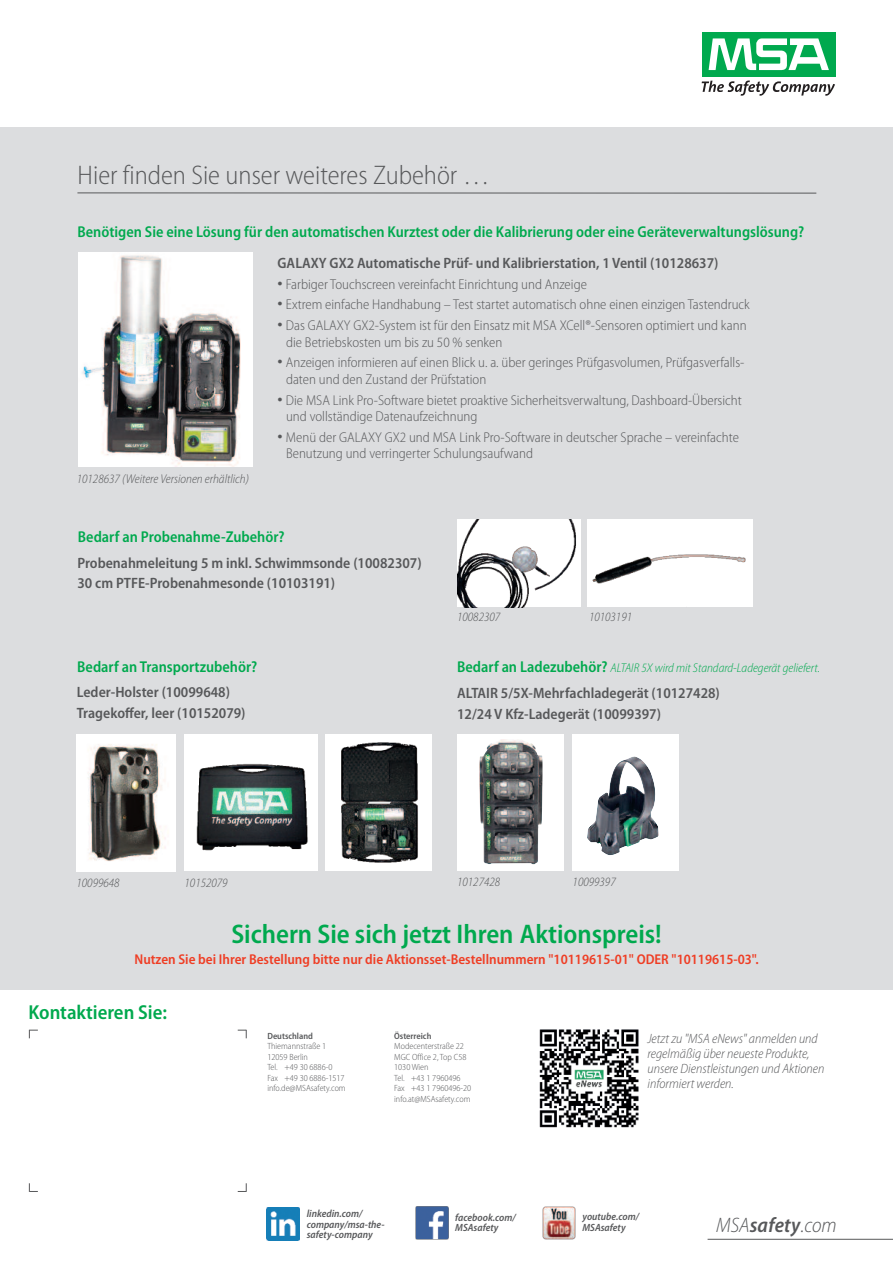
<style>
.page{position:relative;width:893px;height:1263px;background:#fff}
.page>*{position:absolute;margin:0;border:0;box-sizing:border-box;transform-origin:0 0}
.t1{font:600 semi-condensed 27px "Myriad Pro";color:#00a94e}
.t2{font:300 semi-condensed 27px "Myriad Pro";color:#57585a}
.t3{font:italic 300 semi-condensed 21px "Myriad Pro";color:#57585a}
.t4{font:600 semi-condensed 20.25px "Myriad Pro";color:#00a94e}
.t5{font:600 semi-condensed 15.75px "Myriad Pro";color:#00a94e}
.t6{font:600 semi-condensed 15px/20.7px "Myriad Pro";color:#57585a}
.t7{font:300 semi-condensed 14.25px/16.5px "Myriad Pro";color:#57585a}
.t8{font:600 semi-condensed 14.25px "Myriad Pro";color:#ef3d24}
.t9{font:italic 300 semi-condensed 13.5px/15px "Myriad Pro";color:#57585a}
.t10{font:italic 300 semi-condensed 12.75px "Myriad Pro";color:#57585a}
.t11{font:italic 300 semi-condensed 12.75px "Myriad Pro";color:#00a94e}
.t12{font:italic 600 semi-condensed 10.5px/10.5px "Myriad Pro";color:#57585a}
.t13{font:300 semi-condensed 9px/10.5px "Myriad Pro";color:#57585a}
.t14{font:600 semi-condensed 9px "Myriad Pro";color:#57585a}
.s1{font-size:21.15px}
.s2{font-weight:600;font-style:normal;font-size:15.75px}
.s3{font-weight:600}
</style>
<div class="page">
<div style="left:0;top:128px;width:893px;height:862px;background:#dcdddf"></div>
<svg style="left:702px;top:76px;width:134px;height:5px"></svg>
<div style="left:702px;top:32px;width:134px;height:44px;background:#00a94e"></div>
<svg style="left:709px;top:38px;width:120px;height:32px"></svg>
<svg style="left:702px;top:81px;width:133px;height:15px"></svg>
<hr style="left:708px;top:1239px;width:185px;height:1px;background:#57585a">
<img style="left:415px;top:1206px;width:33px;height:33px">
<img style="left:267px;top:1207px;width:33px;height:33px">
<img style="left:542px;top:1206px;width:34px;height:33px">
<svg style="left:29px;top:1030px;width:9px;height:8px"></svg>
<svg style="left:238px;top:1030px;width:9px;height:8px"></svg>
<svg style="left:238px;top:1183px;width:9px;height:9px"></svg>
<svg style="left:29px;top:1183px;width:9px;height:9px"></svg>
<hr style="left:77px;top:193px;width:739px;height:1px;background:#57585a">
<img style="left:539px;top:1029px;width:100px;height:99px">
<img style="left:78px;top:253px;width:175px;height:214px">
<img style="left:457px;top:520px;width:123px;height:87px">
<img style="left:588px;top:520px;width:165px;height:87px">
<img style="left:77px;top:734px;width:99px;height:137px">
<div style="left:184px;top:734px;width:134px;height:137px;background:#fff"></div>
<img style="left:196px;top:763px;width:112px;height:88px">
<div style="left:325px;top:734px;width:107px;height:137px;background:#fff"></div>
<img style="left:341px;top:742px;width:77px;height:121px">
<div style="left:457px;top:734px;width:106px;height:137px;background:#fff"></div>
<img style="left:479px;top:739px;width:63px;height:125px">
<div style="left:572px;top:734px;width:106px;height:137px;background:#fff"></div>
<img style="left:587px;top:756px;width:72px;height:99px">
<h1 class="t2" style="left:77px;top:165px;width:414px">Hier finden Sie unser weiteres Zubehör …</h1>
<p class="t5" style="left:77px;top:226px;width:728px">Benötigen Sie eine Lösung für den automatischen Kurztest oder die Kalibrierung oder eine Geräteverwaltungslösung?</p>
<p class="t6" style="left:278px;top:254px;width:442px">GALAXY GX2 Automatische Prüf- und Kalibrierstation, 1 Ventil (10128637)</p>
<p class="t7" style="left:278px;top:277px;width:311px"><span class="s1">•</span> Farbiger Touchscreen vereinfacht Einrichtung und Anzeige</p>
<p class="t7" style="left:278px;top:297px;width:474px"><span class="s1">•</span> Extrem einfache Handhabung – Test startet automatisch ohne einen einzigen Tastendruck</p>
<p class="t7" style="left:286px;top:318px;width:462px;text-indent:-9px"><span class="s1">•</span> Das GALAXY GX2-System ist für den Einsatz mit MSA XCell®-Sensoren optimiert und kann die Betriebskosten um bis zu 50 % senken</p>
<p class="t7" style="left:286px;top:355px;width:460px;text-indent:-9px"><span class="s1">•</span> Anzeigen informieren auf einen Blick u. a. über geringes Prüfgasvolumen, Prüfgasverfalls - daten und den Zustand der Prüfstation</p>
<p class="t7" style="left:286px;top:393px;width:457px;text-indent:-9px"><span class="s1">•</span> Die MSA Link Pro-Software bietet proaktive Sicherheitsverwaltung, Dashboard-Übersicht und vollständige Datenaufzeichnung</p>
<p class="t7" style="left:286px;top:430px;width:454px;text-indent:-9px"><span class="s1">•</span> Menü der GALAXY GX2 und MSA Link Pro-Software in deutscher Sprache – vereinfachte<br>Benutzung und verringerter Schulungsaufwand</p>
<p class="t10" style="left:77px;top:474px;width:174px">10128637 (Weitere Versionen erhältlich)</p>
<p class="t5" style="left:78px;top:531px;width:208px">Bedarf an Probenahme-Zubehör?</p>
<p class="t6" style="left:77px;top:553px;width:346px">Probenahmeleitung 5 m inkl. Schwimmsonde (10082307)<br>30 cm PTFE-Probenahmesonde (10103191)</p>
<p class="t5" style="left:77px;top:661px;width:182px">Bedarf an Transportzubehör?</p>
<p class="t6" style="left:77px;top:683px;width:170px">Leder-Holster (10099648)<br>Tragekoffer, leer (10152079)</p>
<p class="t10" style="left:457px;top:612px;width:45px">10082307</p>
<p class="t10" style="left:589px;top:612px;width:45px">10103191</p>
<p class="t11" style="left:457px;top:663px;width:364px"><span class="s2">Bedarf an Ladezubehör?</span> ALTAIR 5X wird mit Standard-Ladegerät geliefert.</p>
<p class="t6" style="left:457px;top:684px;width:264px">ALTAIR 5/5X-Mehrfachladegerät (10127428)<br>12/24 V Kfz-Ladegerät (10099397)</p>
<p class="t10" style="left:77px;top:878px;width:45px">10099648</p>
<p class="t10" style="left:185px;top:878px;width:45px">10152079</p>
<p class="t10" style="left:457px;top:877px;width:45px">10127428</p>
<p class="t10" style="left:573px;top:877px;width:45px">10099397</p>
<h1 class="t1" style="left:231px;top:924px;width:432px">Sichern Sie sich jetzt Ihren Aktionspreis!</h1>
<p class="t8" style="left:134px;top:954px;width:626px">Nutzen Sie bei Ihrer Bestellung bitte nur die Aktionsset-Bestellnummern "10119615-01" ODER "10119615-03".</p>
<h3 class="t4" style="left:28px;top:1005px;width:140px">Kontaktieren Sie:</h3>
<p class="t14" style="left:267px;top:1032px;width:47px">Deutschland</p>
<p class="t13" style="left:267px;top:1042px;width:80px">Thiemannstraße 1<br>12059 Berlin<br>Tel. +49 30 6886-0<br>Fax +49 30 6886-1517 info.de@MSAsafety.com</p>
<p class="t14" style="left:394px;top:1032px;width:39px">Österreich</p>
<p class="t13" style="left:394px;top:1042px;width:79px">Modecenterstraße 22<br>MGC Office 2, Top C58<br>1030 Wien<br>Tel. +43 1 7960496<br>Fax +43 1 7960496-20 info.at@MSAsafety.com</p>
<p class="t9" style="left:647px;top:1032px;width:179px">Jetzt zu "MSA eNews" anmelden und regelmäßig über neueste Produkte, unsere Dienstleistungen und Aktionen informiert werden.</p>
<p class="t12" style="left:307px;top:1209px;width:79px">linkedin.com/ company/msa-the&shy;safety-company</p>
<p class="t12" style="left:455px;top:1212px;width:62px">facebook.com/<br>MSAsafety</p>
<p class="t12" style="left:582px;top:1212px;width:58px">youtube.com/<br>MSAsafety</p>
<h2 class="t3" style="left:716px;top:1217px;width:122px">MSA<span class="s3">safety</span>.com</h2>
</div>
